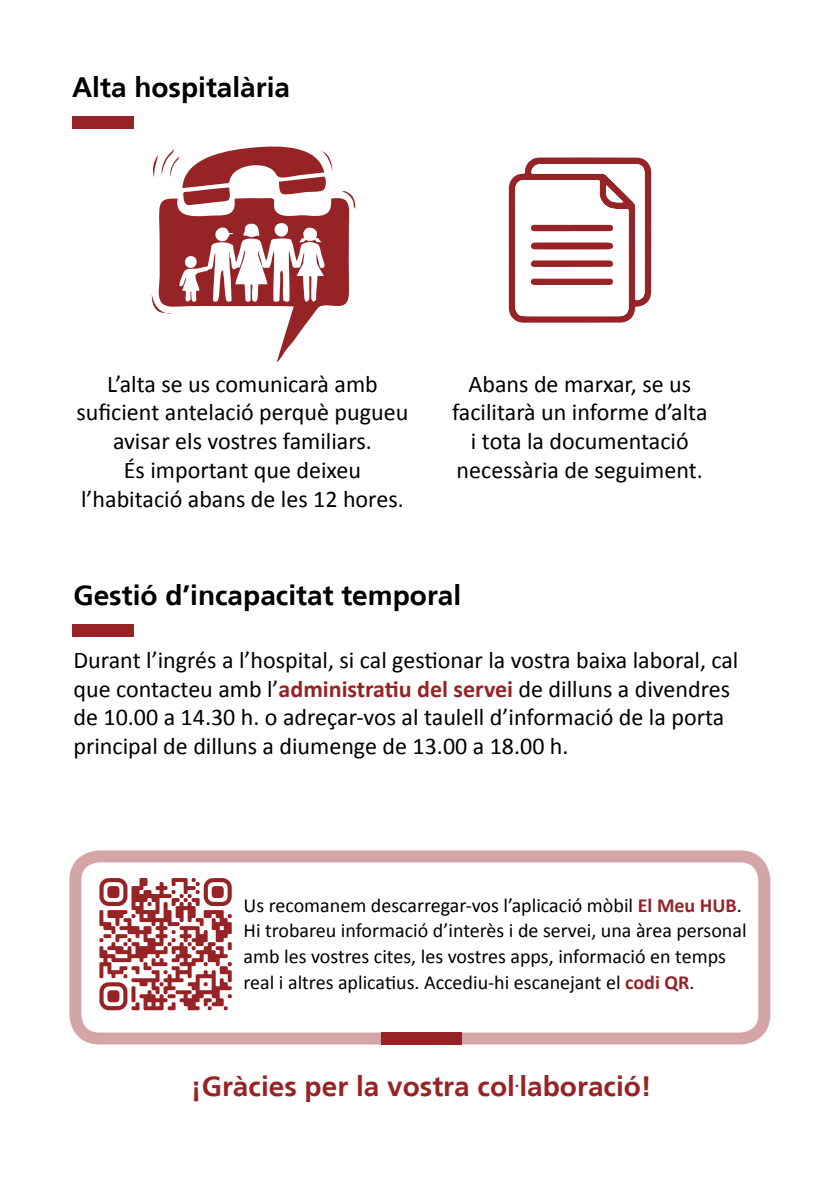
<style>
.page{position:relative;width:840px;height:1191px;background:#fff}
.page>*{position:absolute;margin:0;border:0;box-sizing:border-box;transform-origin:0 0}
.t1{font:700 28px "Frutiger";color:#000}
.t2{font:700 28px "Frutiger";color:#962326}
.t3{font:24px/28.8px "Calibri";color:#000;text-align:center}
.t4{font:20px/25.6px "Calibri";color:#000}
.s1{font-weight:700;color:#962326}
</style>
<div class="page">
<svg style="left:151px;top:146px;width:204px;height:216px"></svg>
<div style="left:69px;top:850px;width:700px;height:194px;border:12px solid #962326;border-radius:24px"></div>
<div style="left:72px;top:117px;width:62px;height:12px;background:#962326"></div>
<div style="left:381px;top:1032px;width:80px;height:12px;background:#962326"></div>
<svg style="left:508px;top:157px;width:142px;height:166px"></svg>
<div style="left:72px;top:624px;width:62px;height:12px;background:#962326"></div>
<svg style="left:99px;top:878px;width:133px;height:132px"></svg>
<p class="t1" style="left:72px;top:70px;width:219px">Alta hospitalària</p>
<p class="t3" style="left:77px;top:369px;width:333px">L’alta se us comunicarà amb suficient antelació perquè pugueu avisar els vostres familiars.<br>És important que deixeu l’habitació abans de les 12 hores.</p>
<p class="t3" style="left:452px;top:369px;width:257px">Abans de marxar, se us facilitarà un informe d’alta i tota la documentació necessària de seguiment.</p>
<p class="t1" style="left:73px;top:579px;width:389px">Gestió d’incapacitat temporal</p>
<p class="t3" style="left:73px;top:645px;width:666px;text-align:left">Durant l’ingrés a l’hospital, si cal gestionar la vostra baixa laboral, cal que contacteu amb l’<span class="s1">administratiu del servei</span> de dilluns a divendres de 10.00 a 14.30 h. o adreçar-vos al taulell d’informació de la porta principal de dilluns a diumenge de 13.00 a 18.00 h.</p>
<p class="t4" style="left:243px;top:892px;width:504px">Us recomanem descarregar-vos l’aplicació mòbil <span class="s1">El Meu HUB</span>.<br>Hi trobareu informació d’interès i de servei, una àrea personal amb les vostres cites, les vostres apps, informació en temps real i altres aplicatius. Accediu-hi escanejant el <span class="s1">codi QR</span>.</p>
<p class="t2" style="left:191px;top:1070px;width:462px">¡Gràcies per la vostra col<sup>.</sup>laboració!</p>
</div>
